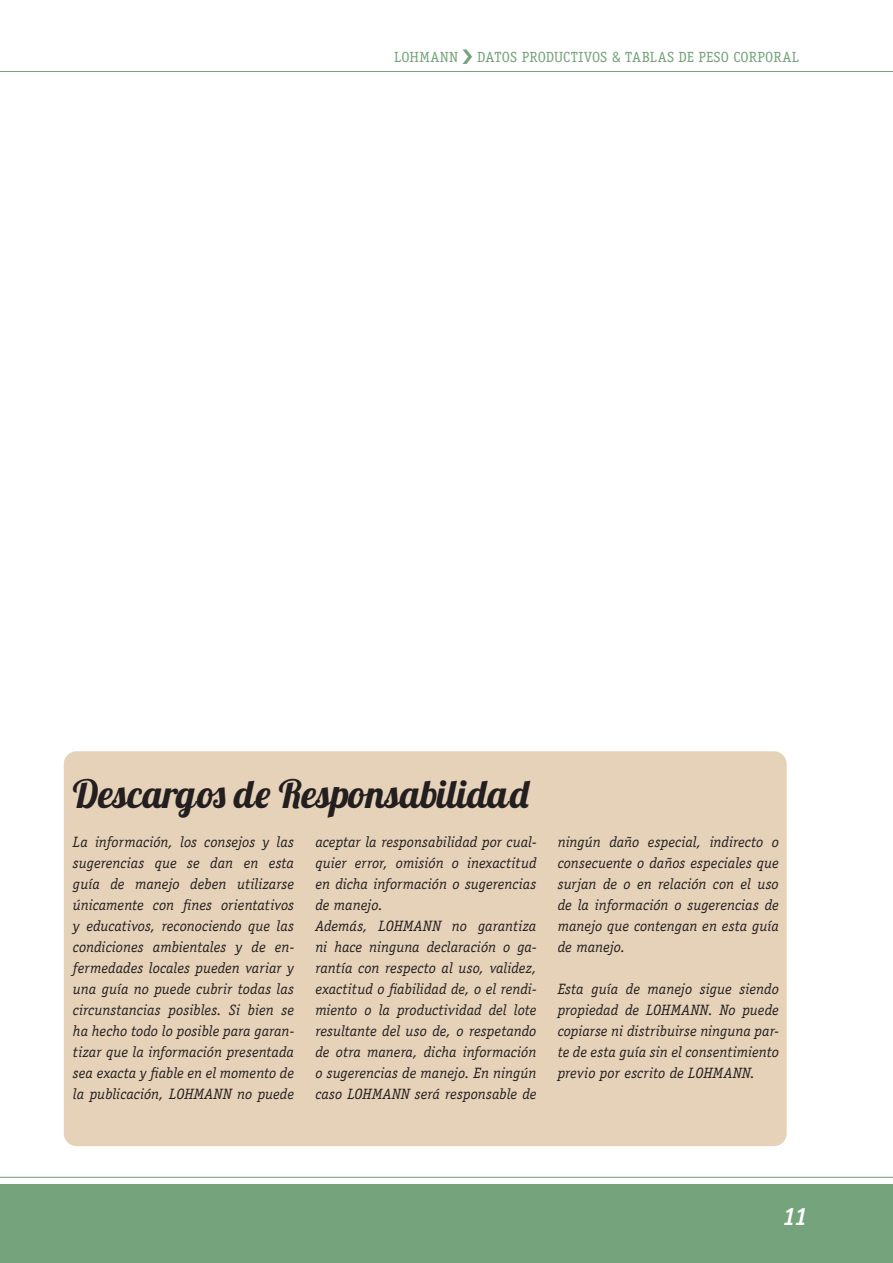
<style>
.page{position:relative;width:893px;height:1263px;background:#fff}
.page>*{position:absolute;margin:0;border:0;box-sizing:border-box;transform-origin:0 0}
.t1{font:39px "Lobster 1.4";letter-spacing:.01em;color:#231f20}
.t2{font:italic 700 25.35px "Officina Serif";color:#fff}
.t3{font:italic 15px/21px "Officina Serif";color:#231f20;text-align:justify}
.t4{font:14.7px "Officina Serif";letter-spacing:.02em;color:#75a37b}
</style>
<div class="page">
<hr style="left:0;top:1177px;width:893px;height:1px;background:#75a37b">
<div style="left:0;top:1184px;width:893px;height:79px;background:#75a37b"></div>
<hr style="left:0;top:71px;width:893px;height:1px;background:#75a37b">
<div style="left:64px;top:751px;width:723px;height:395px;background:#e6d2b8;border-radius:13px"></div>
<p class="t4" style="left:394px;top:48px;width:65px">LOHMANN</p>
<p class="t4" style="left:477px;top:48px;width:323px">DATOS PRODUCTIVOS &amp; TABLAS DE PESO CORPORAL</p>
<h1 class="t1" style="left:73px;top:768px;width:457px">Descargos de Responsabilidad</h1>
<p class="t3" style="left:73px;top:831px;width:223px">La información, los consejos y las sugerencias que se dan en esta guía de manejo deben utilizarse únicamente con fines orientativos y educativos, reconociendo que las condiciones ambientales y de en&shy;fermedades locales pueden variar y una guía no puede cubrir todas las circunstancias posibles. Si bien se ha hecho todo lo posible para garan&shy;tizar que la información presentada sea exacta y fiable en el momento de la publicación, LOHMANN no puede</p>
<p class="t3" style="left:315px;top:831px;width:223px;text-align:left">aceptar la responsabilidad por cual&shy;quier error, omisión o inexactitud en dicha información o sugerencias de manejo.<br>Además, LOHMANN no garantiza ni hace ninguna declaración o ga&shy;rantía con respecto al uso, validez, exactitud o fiabilidad de, o el rendi&shy;miento o la productividad del lote resultante del uso de, o respetando de otra manera, dicha información o sugerencias de manejo. En ningún caso LOHMANN será responsable de</p>
<p class="t3" style="left:558px;top:831px;width:223px">ningún daño especial, indirecto o consecuente o daños especiales que surjan de o en relación con el uso de la información o sugerencias de manejo que contengan en esta guía de manejo.</p>
<p class="t3" style="left:558px;top:978px;width:223px">Esta guía de manejo sigue siendo propiedad de LOHMANN. No puede copiarse ni distribuirse ninguna par&shy;te de esta guía sin el consentimiento previo por escrito de LOHMANN.</p>
<h2 class="t2" style="left:782px;top:1202px;width:27px">11</h2>
</div>
